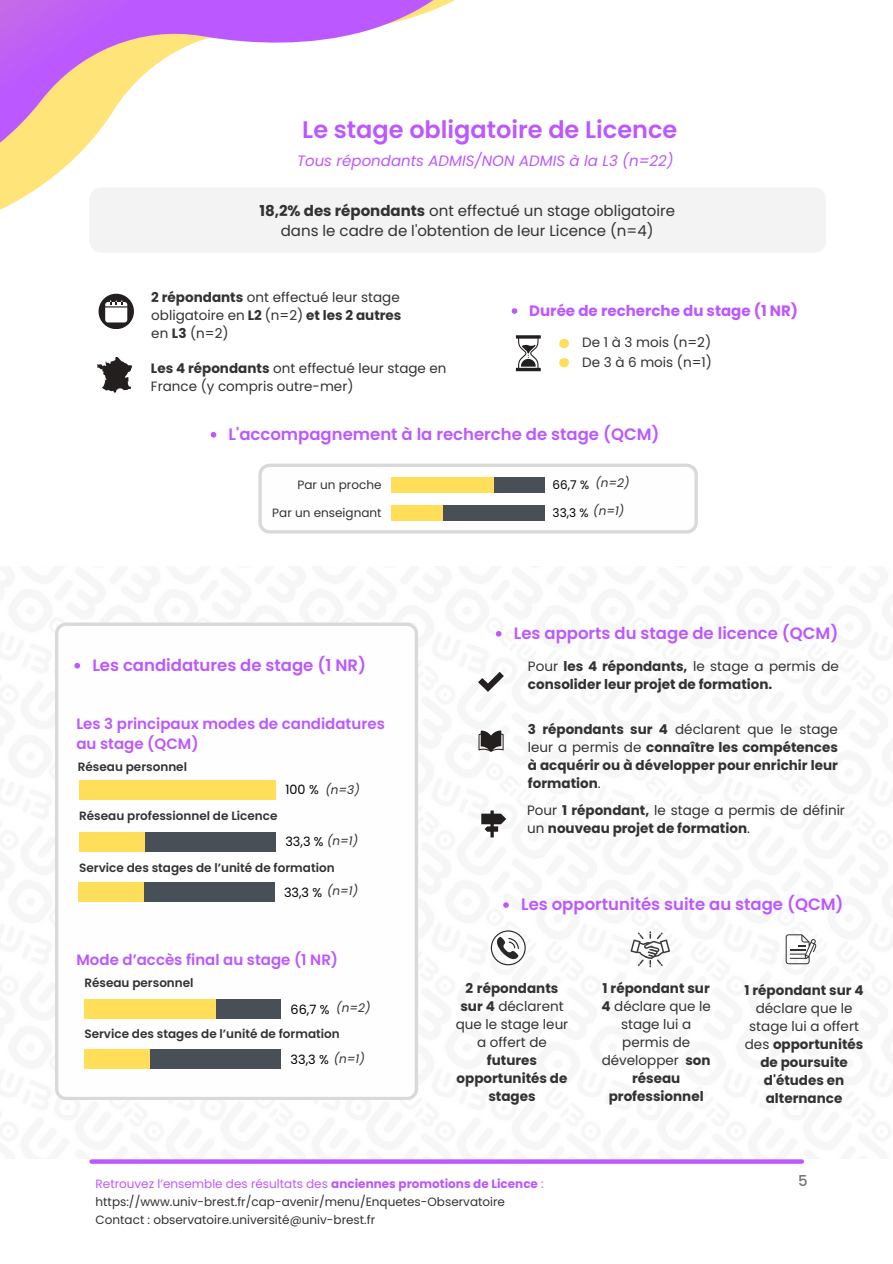
<style>
.page{position:relative;width:893px;height:1264px;background:#fff}
.page>*{position:absolute;margin:0;border:0;box-sizing:border-box;transform-origin:0 0}
.t1{font:600 24px "Poppins";color:#bc58ff}
.t2{font:600 16.5px "Poppins";color:#bc58ff}
.t3{font:15px/20.2px "Poppins";color:#323232;text-align:center}
.t4{font:600 15px/20.2px "Poppins";color:#bc58ff}
.t5{font:italic 15px "Poppins";color:#bc58ff}
.t6{font:700 15px "Poppins";color:#bc58ff}
.t7{font:500 15px "Poppins";color:#737373}
.t8{font:700 13.5px/18px "Poppins";color:#323232}
.t9{font:13.5px/18px "Poppins";color:#323232}
.t10{font:12.75px "Poppins";color:#000}
.t11{font:12px "Poppins";color:#323232}
.t12{font:600 12px "Poppins";color:#323232}
.t13{font:12px "Poppins";color:#bc58ff}
.t14{font:italic 12px "Poppins";color:#323232}
.t15{font:12px "Poppins";color:#000}
.s1{font-weight:700}
.s2{font-weight:400}
.s3{font-style:italic;font-size:12px;color:#323232}
</style>
<div class="page">
<svg style="left:0;top:0;width:541px;height:372px"></svg>
<svg style="left:92px;top:1159px;width:709px;height:4px;background:#c164ff"></svg>
<svg style="left:98px;top:294px;width:35px;height:34px"></svg>
<svg style="left:96px;top:353px;width:42px;height:40px"></svg>
<svg style="left:258px;top:463px;width:439px;height:70px"></svg>
<div style="left:89px;top:187px;width:737px;height:65px;background:#f3f3f3;border-radius:11px"></div>
<svg style="left:211px;top:432px;width:5px;height:5px"></svg>
<svg style="left:55px;top:622px;width:363px;height:477px"></svg>
<svg style="left:516px;top:335px;width:24px;height:36px"></svg>
<svg style="left:511px;top:308px;width:6px;height:6px"></svg>
<svg style="left:559px;top:339px;width:10px;height:9px"></svg>
<svg style="left:559px;top:358px;width:10px;height:9px"></svg>
<div style="left:391px;top:477px;width:154px;height:15px;background:#494f56"></div>
<div style="left:391px;top:477px;width:103px;height:15px;background:#ffde59"></div>
<div style="left:391px;top:505px;width:154px;height:15px;background:#494f56"></div>
<div style="left:391px;top:505px;width:51px;height:15px;background:#ffde59"></div>
<div style="left:79px;top:779px;width:196px;height:20px;background:#ffde59"></div>
<div style="left:79px;top:831px;width:196px;height:20px;background:#494f56"></div>
<div style="left:79px;top:831px;width:66px;height:20px;background:#ffde59"></div>
<div style="left:78px;top:882px;width:196px;height:20px;background:#494f56"></div>
<div style="left:78px;top:882px;width:65px;height:20px;background:#ffde59"></div>
<div style="left:84px;top:999px;width:197px;height:20px;background:#494f56"></div>
<div style="left:84px;top:999px;width:131px;height:20px;background:#ffde59"></div>
<div style="left:84px;top:1049px;width:197px;height:20px;background:#494f56"></div>
<div style="left:84px;top:1049px;width:66px;height:20px;background:#ffde59"></div>
<svg style="left:74px;top:663px;width:6px;height:5px"></svg>
<svg style="left:478px;top:672px;width:25px;height:19px"></svg>
<svg style="left:478px;top:730px;width:25px;height:21px"></svg>
<svg style="left:481px;top:810px;width:25px;height:27px"></svg>
<svg style="left:496px;top:631px;width:5px;height:5px"></svg>
<svg style="left:503px;top:902px;width:6px;height:5px"></svg>
<svg style="left:491px;top:930px;width:34px;height:35px"></svg>
<svg style="left:630px;top:931px;width:40px;height:36px"></svg>
<svg style="left:785px;top:934px;width:31px;height:30px"></svg>
<p class="t1" style="left:302px;top:112px;width:376px">Le stage obligatoire de Licence</p>
<p class="t5" style="left:297px;top:150px;width:378px">Tous répondants ADMIS/NON ADMIS à la L3 (n=22)</p>
<p class="t3" style="left:259px;top:201px;width:417px"><span class="s1">18,2% des répondants</span> ont effectué un stage obligatoire dans le cadre de l'obtention de leur Licence (n=4)</p>
<p class="t9" style="left:151px;top:288px;width:252px"><span class="s1">2 répondants</span> ont effectué leur stage obligatoire en <span class="s1">L2</span> (n=2) <span class="s1">et les 2 autres </span>en <span class="s1">L3</span> (n=2)</p>
<p class="t9" style="left:151px;top:359px;width:297px"><span class="s1">Les 4 répondants</span> ont effectué leur stage en<br>France (y compris outre-mer)</p>
<h4 class="t6" style="left:529px;top:300px;width:270px">Durée de recherche du stage (1 NR)</h4>
<h3 class="t9" style="left:582px;top:333px;width:130px">De 1 à 3 mois (n=2)</h3>
<p class="t9" style="left:582px;top:353px;width:131px">De 3 à 6 mois (n=1)</p>
<h1 class="t2" style="left:228px;top:422px;width:432px">L'accompagnement à la recherche de stage (QCM)</h1>
<h3 class="t14" style="left:595px;top:474px;width:36px">(n=2)</h3>
<p class="t14" style="left:593px;top:502px;width:33px">(n=1)</p>
<p class="t11" style="left:297px;top:476px;width:86px">Par un proche</p>
<p class="t15" style="left:552px;top:476px;width:38px">66,7 %</p>
<p class="t11" style="left:272px;top:504px;width:111px">Par un enseignant</p>
<p class="t15" style="left:552px;top:504px;width:37px">33,3 %</p>
<p class="t2" style="left:514px;top:621px;width:326px">Les apports du stage de licence (QCM)</p>
<p class="t2" style="left:92px;top:653px;width:275px">Les candidatures de stage (1 NR)</p>
<h3 class="t8" style="left:528px;top:657px;width:312px"><span class="s2">Pour</span> les 4 répondants, <span class="s2">le stage a permis de </span>consolider leur projet de formation.</h3>
<h2 class="t8" style="left:528px;top:720px;width:311px;text-align:justify">3 répondants sur 4 <span class="s2">déclarent que le stage leur a permis de</span> connaître les compétences à acquérir ou à développer pour enrichir leur formation<span class="s2">.</span></h2>
<h5 class="t8" style="left:527px;top:801px;width:319px"><span class="s2">Pour</span> 1 répondant, <span class="s2">le stage a permis de définir un</span> nouveau projet de formation<span class="s2">.</span></h5>
<h4 class="t4" style="left:76px;top:713px;width:310px">Les 3 principaux modes de candidatures au stage (QCM)</h4>
<h3 class="t12" style="left:78px;top:758px;width:111px">Réseau personnel</h3>
<h3 class="t12" style="left:79px;top:807px;width:200px">Réseau professionnel de Licence</h3>
<h3 class="t12" style="left:79px;top:859px;width:257px">Service des stages de l’unité de formation</h3>
<h4 class="t14" style="left:325px;top:781px;width:36px">(n=3)</h4>
<p class="t14" style="left:327px;top:832px;width:33px">(n=1)</p>
<p class="t14" style="left:327px;top:882px;width:33px">(n=1)</p>
<p class="t10" style="left:285px;top:780px;width:35px">100 %</p>
<p class="t10" style="left:285px;top:832px;width:40px">33,3 %</p>
<p class="t10" style="left:284px;top:883px;width:40px">33,3 %</p>
<h5 class="t2" style="left:521px;top:892px;width:324px">Les opportunités suite au stage (QCM)</h5>
<p class="t4" style="left:76px;top:949px;width:263px">Mode d’accès final au stage (1 NR)</p>
<h4 class="t12" style="left:84px;top:974px;width:111px">Réseau personnel</h4>
<p class="t12" style="left:84px;top:1025px;width:257px">Service des stages de l’unité de formation</p>
<h4 class="t14" style="left:336px;top:999px;width:36px">(n=2)</h4>
<p class="t10" style="left:290px;top:1000px;width:40px">66,7 %</p>
<h4 class="t10" style="left:290px;top:1050px;width:76px">33,3 % <span class="s3">(n=1)</span></h4>
<p class="t9" style="left:601px;top:979px;width:111px;text-align:center"><span class="s1">1 répondant sur<br>4</span> déclare que le stage lui a permis de développer <span class="s1">son réseau</span></p>
<h5 class="t8" style="left:608px;top:1087px;width:96px">professionnel</h5>
<p class="t8" style="left:455px;top:979px;width:114px;text-align:center">2 répondants sur 4 <span class="s2">déclarent que le stage leur a offert de </span>futures opportunités de stages</p>
<h2 class="t8" style="left:744px;top:980px;width:121px;text-align:center">1 répondant sur 4 <span class="s2">déclare que le stage lui a offert des</span> opportunités de poursuite d'études en</h2>
<h5 class="t8" style="left:765px;top:1088px;width:78px">alternance</h5>
<p class="t13" style="left:96px;top:1174px;width:449px">Retrouvez l’ensemble des résultats des <span class="s1">anciennes promotions de Licence</span> :</p>
<h5 class="t11" style="left:96px;top:1192px;width:411px">https://www.univ-brest.fr/cap-avenir/menu/Enquetes-Observatoire</h5>
<p class="t11" style="left:96px;top:1210px;width:281px">Contact : observatoire.université@univ-brest.fr</p>
<h4 class="t7" style="left:798px;top:1170px;width:11px">5</h4>
</div>
